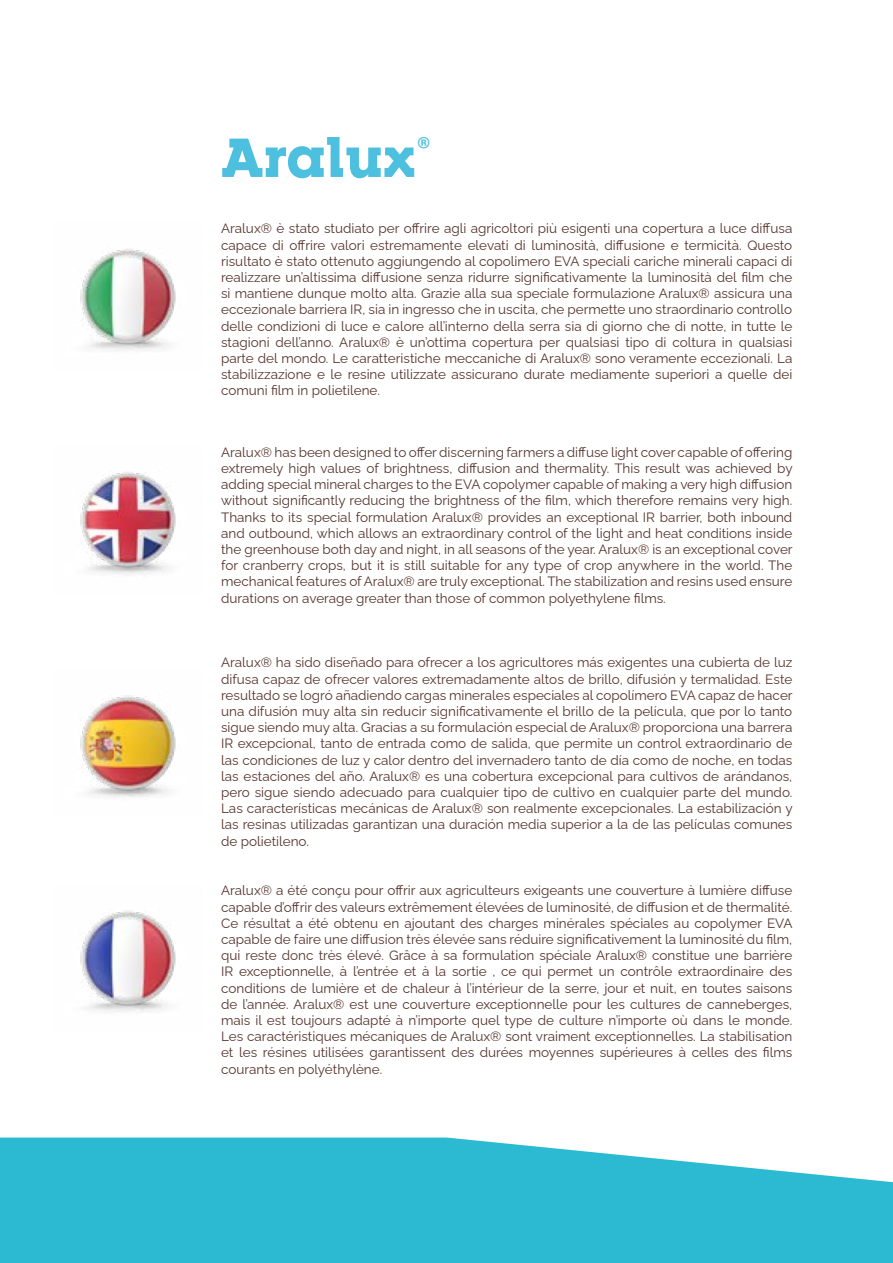
<style>
.page{position:relative;width:893px;height:1263px;background:#fff}
.page>*{position:absolute;margin:0;border:0;box-sizing:border-box;transform-origin:0 0}
.t1{font:900 54px "RNS Camelia";color:#4ec0df}
.t2{font:900 15px "RNS Camelia";color:#50c1df}
.t3{font:13.5px/16.2px "Raleway";color:#55342d;text-align:justify}
</style>
<div class="page">
<svg style="left:0;top:1137px;width:893px;height:126px;fill:#2cb9d2"></svg>
<img style="left:80px;top:695px;width:96px;height:103px">
<img style="left:80px;top:910px;width:96px;height:102px">
<img style="left:80px;top:472px;width:96px;height:103px">
<img style="left:80px;top:249px;width:96px;height:102px">
<h1 class="t1" style="left:221px;top:123px;width:197px">Aralux</h1>
<p class="t2" style="left:418px;top:133px;width:13px">®</p>
<p class="t3" style="left:221px;top:219px;width:573px">Aralux® è stato studiato per offrire agli agricoltori più esigenti una copertura a luce diffusa capace di offrire valori estremamente elevati di luminosità, diffusione e termicità. Questo risultato è stato ottenuto aggiungendo al copolimero EVA speciali cariche minerali capaci di realizzare un’altissima diffusione senza ridurre significativamente la luminosità del film che si mantiene dunque molto alta. Grazie alla sua speciale formulazione Aralux® assicura una eccezionale barriera IR, sia in ingresso che in uscita, che permette uno straordinario controllo delle condizioni di luce e calore all’interno della serra sia di giorno che di notte, in tutte le stagioni dell’anno. Aralux® è un’ottima copertura per qualsiasi tipo di coltura in qualsiasi parte del mondo. Le caratteristiche meccaniche di Aralux® sono veramente eccezionali. La stabilizzazione e le resine utilizzate assicurano durate mediamente superiori a quelle dei comuni film in polietilene.</p>
<p class="t3" style="left:221px;top:442px;width:573px">Aralux® has been designed to offer discerning farmers a diffuse light cover capable of offering extremely high values of brightness, diffusion and thermality. This result was achieved by adding special mineral charges to the EVA copolymer capable of making a very high diffusion without significantly reducing the brightness of the film, which therefore remains very high.<br>Thanks to its special formulation Aralux® provides an exceptional IR barrier, both inbound and outbound, which allows an extraordinary control of the light and heat conditions inside the greenhouse both day and night, in all seasons of the year. Aralux® is an exceptional cover for cranberry crops, but it is still suitable for any type of crop anywhere in the world. The mechanical features of Aralux® are truly exceptional. The stabilization and resins used ensure durations on average greater than those of common polyethylene films.</p>
<p class="t3" style="left:221px;top:653px;width:573px">Aralux® ha sido diseñado para ofrecer a los agricultores más exigentes una cubierta de luz difusa capaz de ofrecer valores extremadamente altos de brillo, difusión y termalidad. Este resultado se logró añadiendo cargas minerales especiales al copolímero EVA capaz de hacer una difusión muy alta sin reducir significativamente el brillo de la película, que por lo tanto sigue siendo muy alta. Gracias a su formulación especial de Aralux® proporciona una barrera IR excepcional, tanto de entrada como de salida, que permite un control extraordinario de las condiciones de luz y calor dentro del invernadero tanto de día como de noche, en todas las estaciones del año. Aralux® es una cobertura excepcional para cultivos de arándanos, pero sigue siendo adecuado para cualquier tipo de cultivo en cualquier parte del mundo.<br>Las características mecánicas de Aralux® son realmente excepcionales. La estabilización y las resinas utilizadas garantizan una duración media superior a la de las películas comunes de polietileno.</p>
<p class="t3" style="left:221px;top:881px;width:573px">Aralux® a été conçu pour offrir aux agriculteurs exigeants une couverture à lumière diffuse capable d’offrir des valeurs extrêmement élevées de luminosité, de diffusion et de thermalité.<br>Ce résultat a été obtenu en ajoutant des charges minérales spéciales au copolymer EVA capable de faire une diffusion très élevée sans réduire significativement la luminosité du film, qui reste donc très élevé. Grâce à sa formulation spéciale Aralux® constitue une barrière IR exceptionnelle, à l’entrée et à la sortie , ce qui permet un contrôle extraordinaire des conditions de lumière et de chaleur à l’intérieur de la serre, jour et nuit, en toutes saisons de l’année. Aralux® est une couverture exceptionnelle pour les cultures de canneberges, mais il est toujours adapté à n’importe quel type de culture n’importe où dans le monde.<br>Les caractéristiques mécaniques de Aralux® sont vraiment exceptionnelles. La stabilisation et les résines utilisées garantissent des durées moyennes supérieures à celles des films courants en polyéthylène.</p>
</div>
